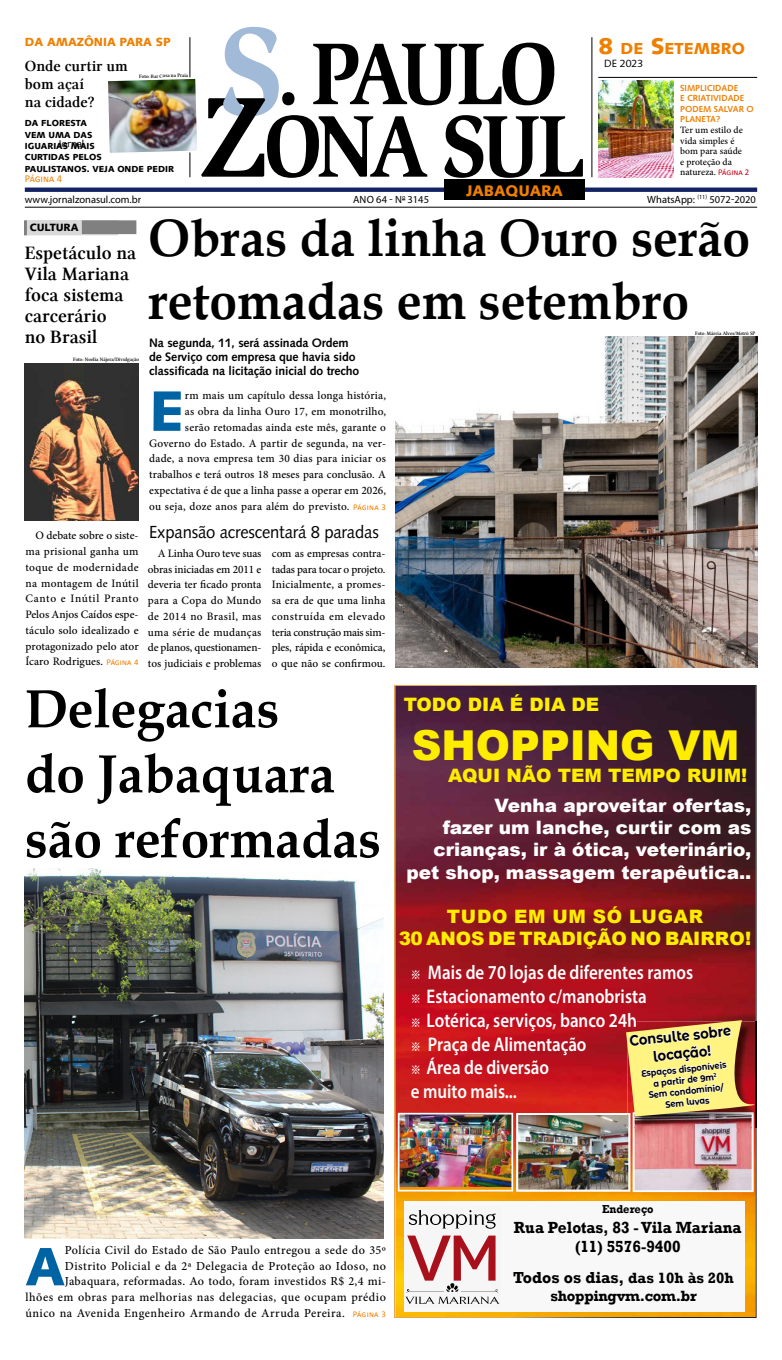
<style>
.page{position:relative;width:782px;height:1360px;background:#fff}
.page>*{position:absolute;margin:0;border:0;box-sizing:border-box;transform-origin:0 0}
.t1{font:900 56.88px "Syntax";color:#0063a3}
.t2{font:700 54.16px/65px "Book Antiqua";color:#000;scale:.95 1}
.t3{font:900 53.9px "Syntax";color:#0063a3}
.t4{font:700 52.5px/63px "Book Antiqua";color:#000;scale:.95 1}
.t5{font:900 41.21px "Arial";color:#ffed00}
.t6{font:600 19.78px "Myriad Pro";color:#fff;scale:.86 1}
.t7{font:19.25px/21px "Lin Libertine B";color:#000}
.t8{font:900 18.46px/22.1px "Arial";color:#fff;text-align:right}
.t9{font:900 18.46px/22.1px "Arial";color:#ffed00;text-align:center}
.t10{font:17.5px "Syntax";letter-spacing:-.01em;color:#000;scale:.95 1}
.t11{font:700 16.54px/19.8px "Rockwell";color:#000;text-align:center;scale:.94 1}
.t12{font:700 16.36px "Rockwell";color:#000}
.t13{font:900 15.92px "Syntax";color:#ee7f00}
.t14{font:15.75px/17.9px "Lin Libertine B";color:#000}
.t15{font:900 15.31px "Syntax";color:#ee7f00}
.t16{font:700 15.22px "Rockwell";letter-spacing:-.02em;color:#000}
.t17{font:700 14.7px/17.7px "Montserrat Alternates";color:#000;text-align:center;scale:.88 1}
.t18{font:500 12.25px/15.8px "Minion Pro";letter-spacing:.035em;color:#000;text-align:right}
.t19{font:700 12.25px/14px "Syntax";letter-spacing:-.01em;color:#000}
.t20{font:900 11.81px "Syntax";color:#ee7f00}
.t21{font:700 11.81px "Rockwell";color:#000;scale:.94 1}
.t22{font:500 11.38px/15.8px "Minion Pro";letter-spacing:.01em;color:#000;text-align:justify}
.t23{font:10.5px "Myriad Pro";color:#000}
.t24{font:10.5px "Calibri";color:#ee7f00}
.t25{font:900 10.5px "Syntax";color:#000}
.t26{font:10.5px "Syntax";color:#000}
.t27{font:10.5px "Candara";color:#000}
.t28{font:500 9.62px/10.5px "Minion Pro";color:#000}
.t29{font:700 9.28px/11.1px "Montserrat Alternates";color:#000;text-align:center;scale:.88 1}
.t30{font:900 8.75px/11.4px "Syntax";color:#000}
.t31{font:700 8.75px/10.5px "Syntax";color:#ee7f00}
.t32{font:5.25px "Lin Libertine B";color:#000;scale:.95 1}
.s1{font-size:22.75px}
.s2{font-family:"Calibri";font-weight:400;font-size:8.75px;color:#ce0019}
.s3{font-family:"Calibri";font-weight:400;font-size:8.75px;color:#ee7f00}
.s4{font-size:15.22px}
</style>
<div class="page">
<img style="left:598px;top:81px;width:75px;height:97px">
<div style="left:25px;top:187px;width:731px;height:5px;background:#122262"></div>
<hr style="left:591px;top:37px;width:1px;height:140px;background:#000">
<hr style="left:598px;top:77px;width:158px;height:1px;background:#000">
<hr style="left:25px;top:207px;width:731px;height:1px;background:#000">
<svg style="left:108px;top:27px;width:474px;height:151px"></svg>
<div style="left:444px;top:179px;width:140px;height:21px;background:#000"></div>
<svg style="left:394px;top:685px;width:362px;height:632px;background:#742429"></svg>
<div style="left:404px;top:1201px;width:340px;height:110px;background:#f8f8f8"></div>
<svg style="left:409px;top:1210px;width:86px;height:18px"></svg>
<svg style="left:405px;top:1235px;width:94px;height:68px"></svg>
<img style="left:25px;top:364px;width:113px;height:156px">
<div style="left:82px;top:221px;width:54px;height:12px;background:#808080"></div>
<div style="left:82px;top:220px;width:54px;height:14px;border:1px solid #808080"></div>
<svg style="left:25px;top:220px;width:93px;height:15px"></svg>
<img style="left:396px;top:336px;width:360px;height:331px">
<img style="left:25px;top:868px;width:358px;height:370px">
<svg style="left:412px;top:970px;width:7px;height:9px"></svg>
<svg style="left:412px;top:994px;width:7px;height:9px"></svg>
<img style="left:397px;top:1017px;width:359px;height:174px">
<p class="t20" style="left:25px;top:35px;width:147px">DA AMAZÔNIA PARA SP</p>
<h3 class="t14" style="left:25px;top:58px;width:104px">Onde curtir um bom açaí<br>na cidade?</h3>
<p class="t30" style="left:25px;top:117px;width:151px">DA FLORESTA<br>VEM UMA DAS<br>IGUARIAS MAIS<br>CURTIDAS PELOS<br>PAULISTANOS. VEJA ONDE PEDIR</p>
<p class="t24" style="left:25px;top:172px;width:39px">Página 4</p>
<p class="t32" style="left:139px;top:73px;width:53px;rotate:-1deg">Foto: Bar Casa na Praia</p>
<p class="t27" style="left:57px;top:137px;width:29px">Jornal</p>
<h3 class="t13" style="left:598px;top:39px;width:148px"><span class="s1">8</span> DE <span class="s1">S</span>ETEMBRO</h3>
<p class="t26" style="left:604px;top:57px;width:40px">de 2023</p>
<p class="t31" style="left:680px;top:82px;width:75px">simplicidade<br>e criatividade podem salvar o planeta?</p>
<p class="t28" style="left:680px;top:125px;width:71px">Ter um estilo de vida simples é bom para saúde<br>e proteção da natureza. <span class="s2">Página 2</span></p>
<h3 class="t15" style="left:466px;top:182px;width:98px">JABAQUARA</h3>
<p class="t23" style="left:25px;top:193px;width:118px">www.jornalzonasul.com.br</p>
<p class="t23" style="left:647px;top:193px;width:110px">WhatsApp: <sup>(11)</sup> 5072-2020</p>
<p class="t23" style="left:353px;top:193px;width:77px">Ano 64 - n<sup>o</sup> 3145</p>
<p class="t25" style="left:30px;top:221px;width:50px">CULTURA</p>
<h3 class="t7" style="left:25px;top:243px;width:113px">Espetáculo na<br>Vila Mariana foca sistema carcerário<br>no Brasil</h3>
<p class="t32" style="left:73px;top:356px;width:71px">Foto: Noelia Nájera/Divulgação</p>
<p class="t22" style="left:25px;top:528px;width:115px;text-indent:10px">O debate sobre o siste&shy;ma prisional ganha um toque de modernidade na montagem de Inútil Canto e Inútil Pranto Pelos Anjos Caídos espe&shy;táculo solo idealizado e protagonizado pelo ator Ícaro Rodrigues. <span class="s3">Página 4</span></p>
<h3 class="t4" style="left:148px;top:207px;width:634px">Obras da linha Ouro serão retomadas em setembro</h3>
<p class="t19" style="left:149px;top:335px;width:212px">na segunda, 11, será assinada ordem de serviço com empresa que havia sido classificada na licitação inicial do trecho</p>
<p class="t22" style="left:149px;top:388px;width:238px;text-align:right">rm mais um capítulo dessa longa história,<br>as obra da linha Ouro 17, em monotrilho,<br>serão retomadas ainda este mês, garante o Governo do Estado. A partir de segunda, na ver&shy;dade, a nova empresa tem 30 dias para iniciar os trabalhos e terá outros 18 meses para conclusão. A expectativa é de que a linha passe a operar em 2026, ou seja, doze anos para além do previsto. <span class="s3">Página 3</span></p>
<p class="t22" style="left:148px;top:545px;width:115px;text-indent:10px">A Linha Ouro teve suas obras iniciadas em 2011 e deveria ter ficado pronta para a Copa do Mundo de 2014 no Brasil, mas uma série de mudanças de planos, questionamen&shy;tos judiciais e problemas</p>
<p class="t22" style="left:272px;top:545px;width:115px">com as empresas contra&shy;tadas para tocar o projeto.<br>Inicialmente, a promes&shy;sa era de que uma linha construída em elevado teria construção mais sim&shy;ples, rápida e econômica, o que não se confirmou.</p>
<h1 class="t1" style="left:149px;top:377px;width:37px">E</h1>
<h3 class="t10" style="left:149px;top:521px;width:243px">expansão acrescentará 8 paradas</h3>
<p class="t32" style="left:694px;top:330px;width:65px">Foto: Márcia Alves/Metrô SP</p>
<h2 class="t2" style="left:25px;top:676px;width:376px">Delegacias<br>do Jabaquara são reformadas</h2>
<h3 class="t9" style="left:403px;top:692px;width:197px">TODO DIA É DIA DE</h3>
<h3 class="t5" style="left:411px;top:715px;width:329px">SHOPPING VM</h3>
<h3 class="t9" style="left:448px;top:764px;width:301px">AQUI NÃO TEM TEMPO RUIM!</h3>
<h3 class="t8" style="left:406px;top:793px;width:346px">Venha aproveitar ofertas,<br>fazer um lanche, curtir com as crianças, ir à ótica, veterinário, pet shop, massagem terapêutica..</h3>
<h3 class="t9" style="left:398px;top:904px;width:354px">TUDO EM UM SÓ LUGAR<br>30 ANOS DE TRADIÇÃO NO BAIRRO!</h3>
<h3 class="t6" style="left:428px;top:960px;width:310px">Mais de 70 lojas de diferentes ramos</h3>
<h3 class="t6" style="left:426px;top:983px;width:257px">Estacionamento c/manobrista</h3>
<h3 class="t6" style="left:426px;top:1007px;width:246px">Lotérica, serviços, banco 24h</h3>
<h3 class="t6" style="left:428px;top:1031px;width:186px">Praça de Alimentação</h3>
<h3 class="t6" style="left:426px;top:1054px;width:144px">Área de diversão</h3>
<h3 class="t6" style="left:410px;top:1078px;width:125px">e muito mais...</h3>
<p class="t17" style="left:628px;top:1031px;width:117px;rotate:-6deg">Consulte sobre locação!</p>
<p class="t29" style="left:640px;top:1067px;width:99px;rotate:-6deg">Espaços disponíveis a partir de 9m<sup>2<br></sup>Sem condomínio/<br>Sem luvas</p>
<p class="t18" style="left:25px;top:1241px;width:362px">Polícia Civil do Estado de São Paulo entregou a sede do 35º Distrito Policial e da 2ª Delegacia de Proteção ao Idoso, no Jabaquara, reformadas. Ao todo, foram investidos R$ 2,4 mi-<br>lhões em obras para melhorias nas delegacias, que ocupam prédio único na Avenida Engenheiro Armando de Arruda Pereira. <span class="s3">Página 3</span></p>
<h3 class="t3" style="left:25px;top:1234px;width:41px">A</h3>
<p class="t21" style="left:602px;top:1201px;width:56px">Endereço</p>
<h3 class="t11" style="left:514px;top:1216px;width:244px">Rua Pelotas, 83 - Vila Mariana (11) 5576-9400</h3>
<h3 class="t12" style="left:513px;top:1267px;width:222px">Todos os dias, <span class="s4">das 10h às 20h</span></h3>
<h3 class="t16" style="left:550px;top:1286px;width:148px">shoppingvm.com.br</h3>
</div>
